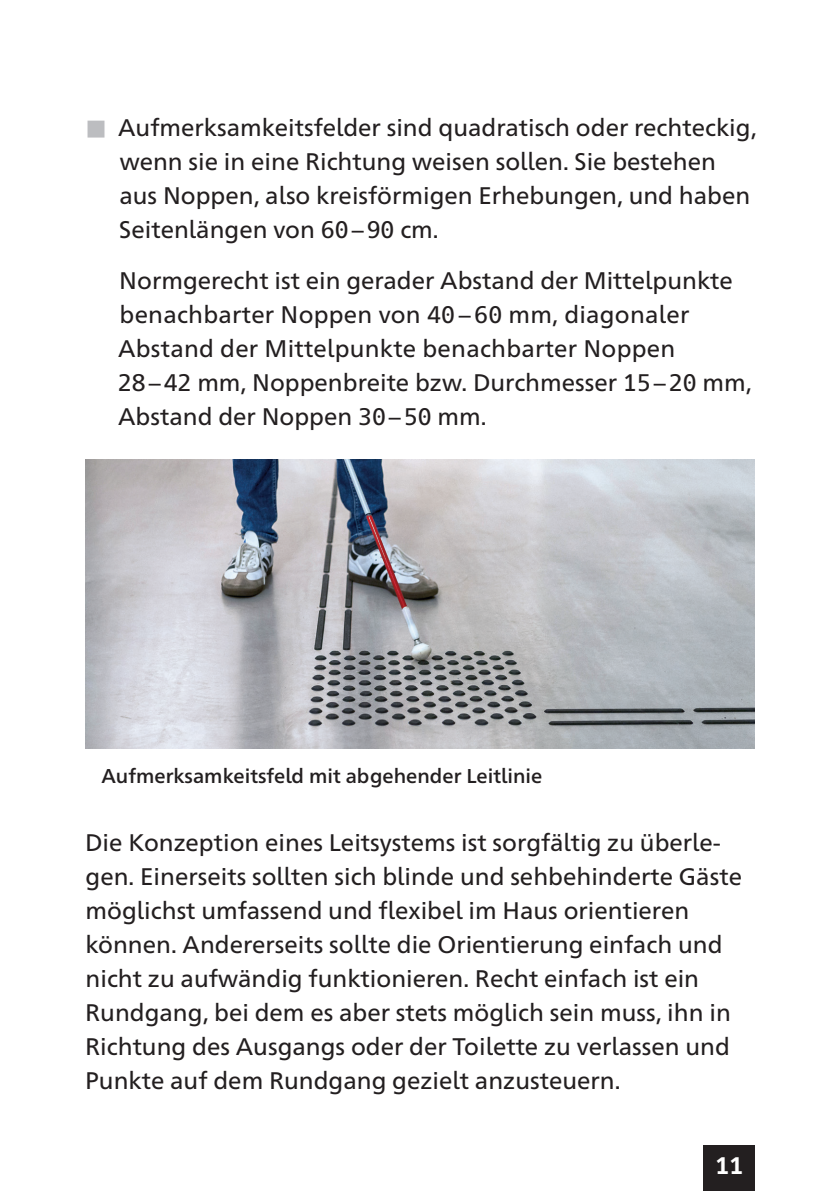
<style>
.page{position:relative;width:840px;height:1191px;background:#fff}
.page>*{position:absolute;margin:0;border:0;box-sizing:border-box;transform-origin:0 0}
.t1{font:24px/34px "Frutiger Neue 1450 Pro";color:#231f20}
.t2{font:700 24px "Frutiger Neue 1450 Pro";color:#fff}
.t3{font:500 20px "Frutiger Neue 1450 Pro";color:#231f20}
</style>
<div class="page">
<div style="left:703px;top:1145px;width:51px;height:46px;background:#231f20"></div>
<img style="left:85px;top:459px;width:669px;height:289px">
<p class="t1" style="left:118px;top:109px;width:639px">Aufmerksamkeitsfelder sind quadratisch oder rechteckig, wenn sie in eine Richtung weisen sollen. Sie bestehen aus Noppen, also kreisförmigen Erhebungen, und haben Seitenlängen von 60 – 90 cm.</p>
<p class="t1" style="left:118px;top:262px;width:635px">Normgerecht ist ein gerader Abstand der Mittelpunkte benachbarter Noppen von 40 – 60 mm, diagonaler Abstand der Mittelpunkte benachbarter Noppen<br>28 – 42 mm, Noppenbreite bzw. Durchmesser 15 – 20 mm, Abstand der Noppen 30 – 50 mm.</p>
<p class="t3" style="left:101px;top:761px;width:442px">Aufmerksamkeitsfeld mit abgehender Leitlinie</p>
<p class="t1" style="left:85px;top:823px;width:658px">Die Konzeption eines Leitsystems ist sorgfältig zu überle&shy;gen. Einerseits sollten sich blinde und sehbehinderte Gäste möglichst umfassend und flexibel im Haus orientieren können. Andererseits sollte die Orientierung einfach und nicht zu aufwändig funktionieren. Recht einfach ist ein Rundgang, bei dem es aber stets möglich sein muss, ihn in Richtung des Ausgangs oder der Toilette zu verlassen und Punkte auf dem Rundgang gezielt anzusteuern.</p>
<p class="t2" style="left:714px;top:1148px;width:30px">11</p>
</div>
